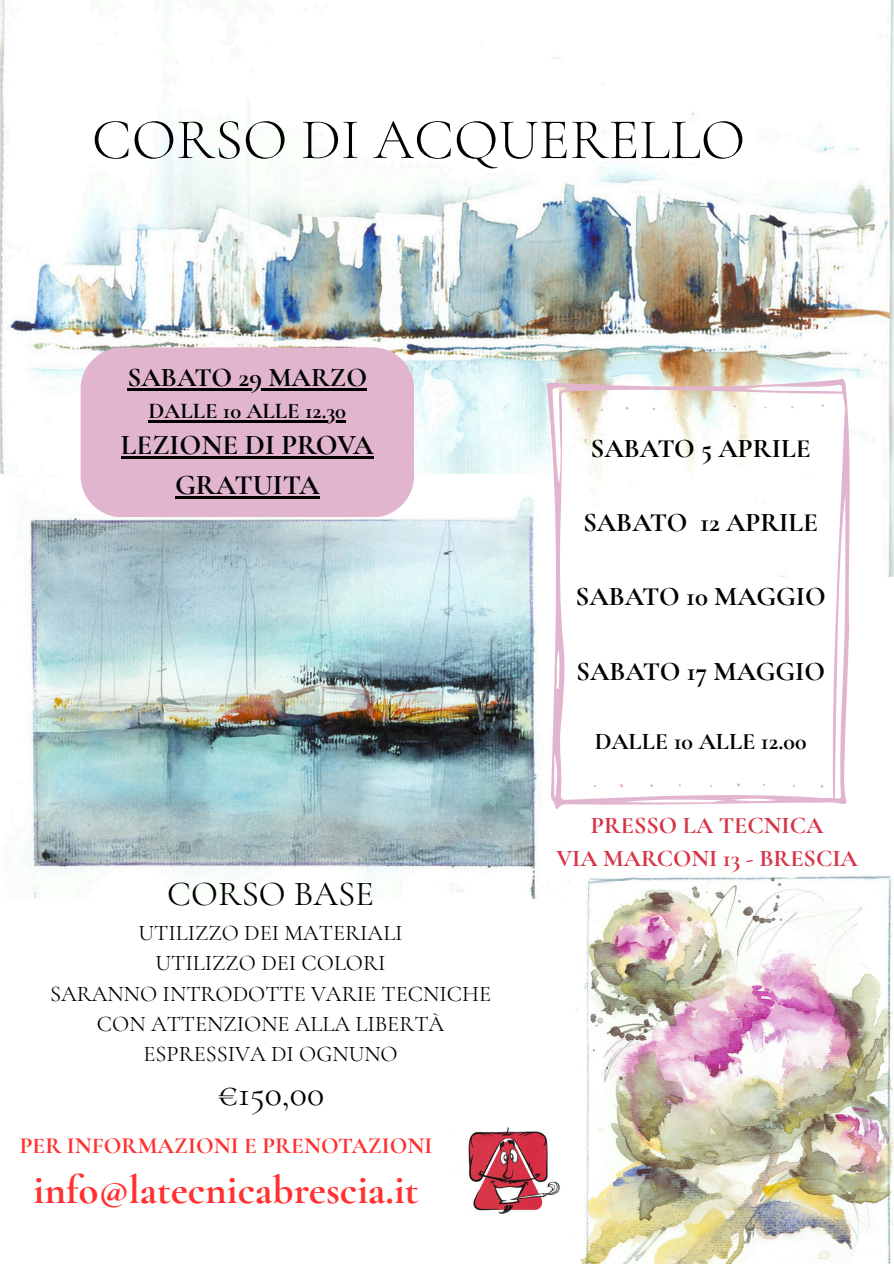
<style>
.page{position:relative;width:894px;height:1264px;background:#fff}
.page>*{position:absolute;margin:0;border:0;box-sizing:border-box;transform-origin:0 0}
.t1{font:300 57.9px "Cormorant Garamond";color:#000}
.t2{font:700 41.1px "Cormorant Garamond";color:#ff3131}
.t3{font:35.85px "Cormorant Garamond";color:#000}
.t4{font:34.95px "Cormorant Garamond";color:#000}
.t5{font:700 28.65px/39.3px "Cormorant Garamond";color:#000;text-align:center}
.t6{font:700 27.15px "Cormorant Garamond";color:#000}
.t7{font:700 27px "Cormorant Garamond";color:#000}
.t8{font:700 24px/32.7px "Cormorant Garamond";color:#d63447;text-align:center}
.t9{font:700 24px "Cormorant Garamond";color:#000}
.t10{font:700 23.1px "Cormorant Garamond";color:#ff3131}
.t11{font:700 22.65px "Cormorant Garamond";color:#000}
.t12{font:22.35px/30.3px "Cormorant Garamond";color:#000;text-align:center}
</style>
<div class="page">
<img style="left:0;top:0;width:893px;height:577px">
<img style="left:0;top:474px;width:570px;height:424px">
<img style="left:468px;top:1127px;width:92px;height:87px">
<img style="left:576px;top:876px;width:316px;height:387px">
<div style="left:81px;top:347px;width:333px;height:170px;background:#e2b5cf"></div>
<svg style="left:545px;top:378px;width:308px;height:435px"></svg>
<hr style="left:127px;top:388px;width:240px;height:2px;background:#000">
<hr style="left:149px;top:420px;width:197px;height:3px;background:#000">
<hr style="left:121px;top:456px;width:252px;height:3px;background:#000">
<hr style="left:175px;top:496px;width:144px;height:2px;background:#000">
<p class="t1" style="left:92px;top:105px;width:654px">CORSO DI ACQUERELLO</p>
<h1 class="t6" style="left:127px;top:360px;width:241px">SABATO 29 MARZO</h1>
<h3 class="t11" style="left:149px;top:397px;width:199px">DALLE 10 ALLE 12.30</h3>
<h3 class="t5" style="left:121px;top:425px;width:254px">LEZIONE DI PROVA<br>GRATUITA</h3>
<p class="t7" style="left:590px;top:432px;width:221px">SABATO 5 APRILE</p>
<h2 class="t7" style="left:583px;top:506px;width:236px">SABATO 12 APRILE</h2>
<h2 class="t7" style="left:575px;top:580px;width:252px">SABATO 10 MAGGIO</h2>
<h2 class="t7" style="left:576px;top:654px;width:250px">SABATO 17 MAGGIO</h2>
<h2 class="t9" style="left:594px;top:727px;width:213px">DALLE 10 ALLE 12.00</h2>
<h3 class="t4" style="left:167px;top:872px;width:208px">CORSO BASE</h3>
<p class="t12" style="left:138px;top:917px;width:265px">UTILIZZO DEI MATERIALI</p>
<p class="t12" style="left:156px;top:947px;width:231px">UTILIZZO DEI COLORI</p>
<p class="t12" style="left:50px;top:978px;width:442px">SARANNO INTRODOTTE VARIE TECNICHE<br>CON ATTENZIONE ALLA LIBERTÀ<br>ESPRESSIVA DI OGNUNO</p>
<p class="t3" style="left:217px;top:1072px;width:108px">€150,00</p>
<p class="t10" style="left:20px;top:1131px;width:414px">PER INFORMAZIONI E PRENOTAZIONI</p>
<p class="t2" style="left:34px;top:1164px;width:386px">info@latecnicabrescia.it</p>
<h3 class="t8" style="left:556px;top:809px;width:303px">PRESSO LA TECNICA<br>VIA MARCONI 13 - BRESCIA</h3>
</div>
